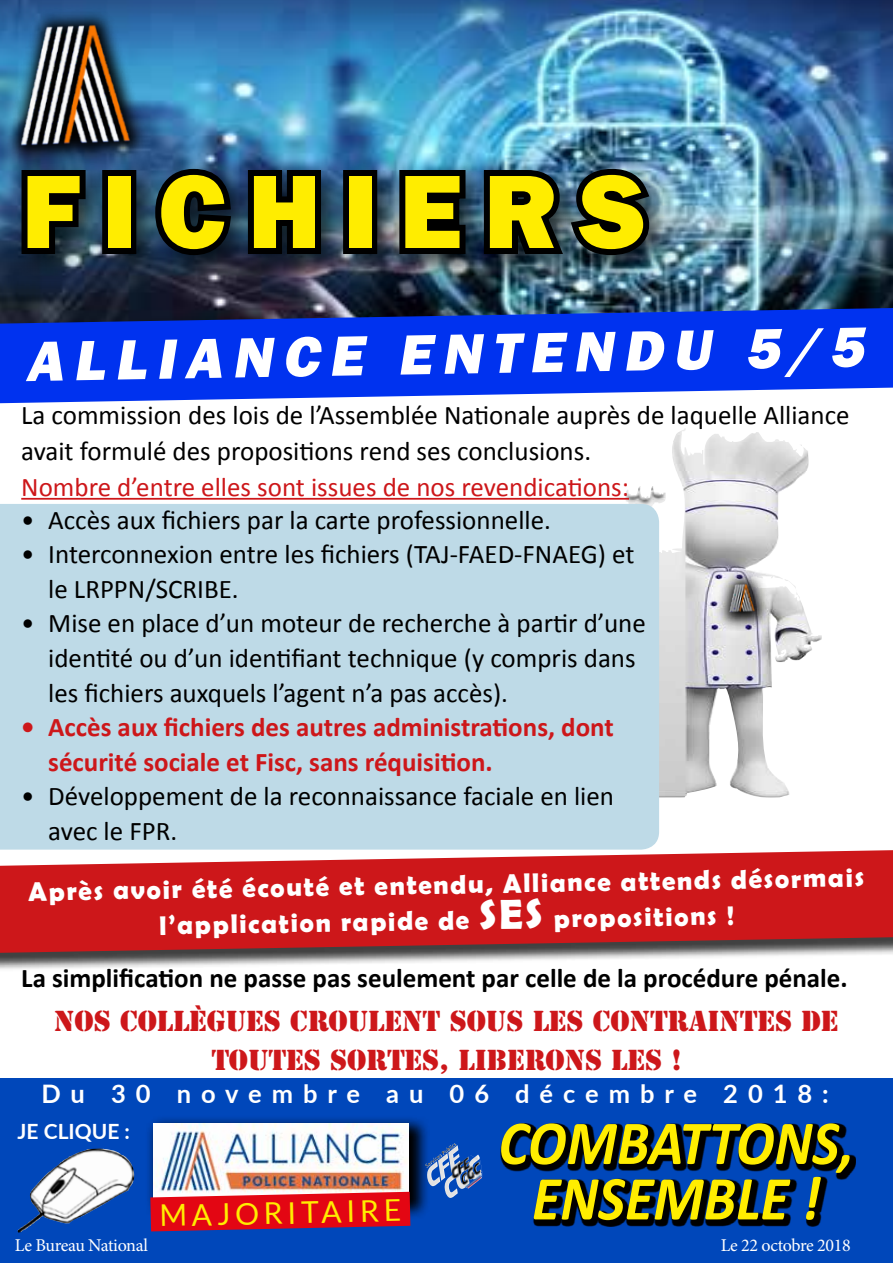
<style>
.page{position:relative;width:893px;height:1263px;background:#fff}
.page>*{position:absolute;margin:0;border:0;box-sizing:border-box;transform-origin:0 0}
.t1{font:800 108px "Franklin Gothic";letter-spacing:.2em;color:#ffed00}
.t2{font:italic 700 63px "Calibri";color:#ffed00;scale:.92 1}
.t3{font:italic 800 58.5px "Franklin Gothic";color:#fff}
.t4{font:30px "Lato";color:#ffed00}
.t5{font:27px/34.5px "Calibri";color:#000}
.t6{font:700 27px/36px "Berlin Sans FB Demi";color:#fff;text-align:center}
.t7{font:700 27px/34.5px "Calibri";color:#cd171a}
.t8{font:27px/39px "Stencil Std";color:#cd171a;text-align:center}
.t9{font:700 27px "Calibri";color:#000}
.t10{font:27px "Calibri";color:#cd171a}
.t11{font:700 25.5px "Lato";letter-spacing:.39em;color:#fff}
.t12{font:700 21px "Lato";color:#fff}
.t13{font:18px "Minion Pro";letter-spacing:-.02em;color:#fff}
.s1{font-size:42px}
</style>
<div class="page">
<img style="left:488px;top:429px;width:334px;height:368px">
<img style="left:0;top:0;width:893px;height:308px">
<div style="left:0;top:504px;width:659px;height:346px;background:#bedae7"></div>
<div style="left:0;top:851px;width:893px;height:122px;background:#000;opacity:.75"></div>
<svg style="left:0;top:850px;width:893px;height:103px;background:#c82e30"></svg>
<div style="left:8px;top:157px;width:675px;height:132px;background:#000;opacity:.75"></div>
<svg style="left:16px;top:165px;width:76px;height:95px;background:#13212d"></svg>
<div style="left:102px;top:170px;width:34px;height:84px;border:12px solid #000"></div>
<svg style="left:147px;top:161px;width:180px;height:102px;background:#12202f"></svg>
<div style="left:343px;top:170px;width:34px;height:84px;border:12px solid #000"></div>
<svg style="left:393px;top:164px;width:78px;height:96px;background:#1b2930"></svg>
<img style="left:478px;top:161px;width:179px;height:100px">
<img style="left:0;top:7px;width:147px;height:158px">
<svg style="left:0;top:308px;width:893px;height:95px;background:#1742e1"></svg>
<div style="left:0;top:1078px;width:893px;height:185px;background:#0047ba"></div>
<svg style="left:501px;top:1123px;width:355px;height:104px;fill:#000"></svg>
<svg style="left:148px;top:1118px;width:283px;height:102px"></svg>
<img style="left:153px;top:1123px;width:256px;height:69px">
<svg style="left:150px;top:1192px;width:260px;height:39px;background:#d51a2d"></svg>
<img style="left:18px;top:1148px;width:117px;height:84px">
<img style="left:445px;top:1143px;width:12px;height:55px">
<hr style="left:21px;top:498px;width:608px;height:2px;background:#cd171a">
<svg style="left:714px;top:568px;width:60px;height:64px"></svg>
<img style="left:725px;top:580px;width:34px;height:37px">
<h1 class="t1" style="left:21px;top:142px;width:625px">FICHIERS</h1>
<h3 class="t3" style="left:25px;top:324px;width:839px;rotate:-1deg">ALLIANCE ENTENDU 5/5</h3>
<p class="t5" style="left:21px;top:397px;width:830px;line-height:36px">La commission des lois de l’Assemblée Nationale auprès de laquelle Alliance avait formulé des propositions rend ses conclusions.</p>
<p class="t10" style="left:21px;top:470px;width:609px">Nombre d’entre elles sont issues de nos revendications:</p>
<p class="t5" style="left:21px;top:503px;width:531px">• Accès aux fichiers par la carte professionnelle.</p>
<p class="t5" style="left:48px;top:537px;width:588px;text-indent:-27px">• Interconnexion entre les fichiers (TAJ-FAED-FNAEG) et le LRPPN/SCRIBE.</p>
<p class="t5" style="left:48px;top:606px;width:599px;text-indent:-27px">• Mise en place d’un moteur de recherche à partir d’une identité ou d’un identifiant technique (y compris dans les fichiers auxquels l’agent n’a pas accès).</p>
<p class="t7" style="left:48px;top:710px;width:567px;text-indent:-27px">• Accès aux fichiers des autres administrations, dont sécurité sociale et Fisc, sans réquisition.</p>
<p class="t5" style="left:48px;top:779px;width:567px;text-indent:-27px">• Développement de la reconnaissance faciale en lien avec le FPR.</p>
<p class="t6" style="left:28px;top:873px;width:837px;rotate:-1deg">Après avoir été écouté et entendu, Alliance attends désormais l’application rapide de <span class="s1">SES</span> propositions !</p>
<p class="t9" style="left:21px;top:960px;width:828px">La simplification ne passe pas seulement par celle de la procédure pénale.</p>
<p class="t8" style="left:54px;top:1002px;width:786px">NOS COLLÈGUES CROULENT SOUS LES CONTRAINTES DE<br>TOUTES SORTES, LIBERONS LES !</p>
<p class="t11" style="left:41px;top:1075px;width:789px">Du 30 novembre au 06 décembre 2018:</p>
<h2 class="t2" style="left:498px;top:1103px;width:388px">COMBATTONS,</h2>
<p class="t4" style="left:159px;top:1198px;width:243px;rotate:-1deg">MAJORITAIRE</p>
<p class="t12" style="left:18px;top:1116px;width:114px">JE CLIQUE :</p>
<h2 class="t2" style="left:532px;top:1158px;width:315px">ENSEMBLE !</h2>
<p class="t13" style="left:15px;top:1233px;width:135px">Le Bureau National</p>
<p class="t13" style="left:721px;top:1233px;width:132px">Le 22 octobre 2018</p>
</div>
